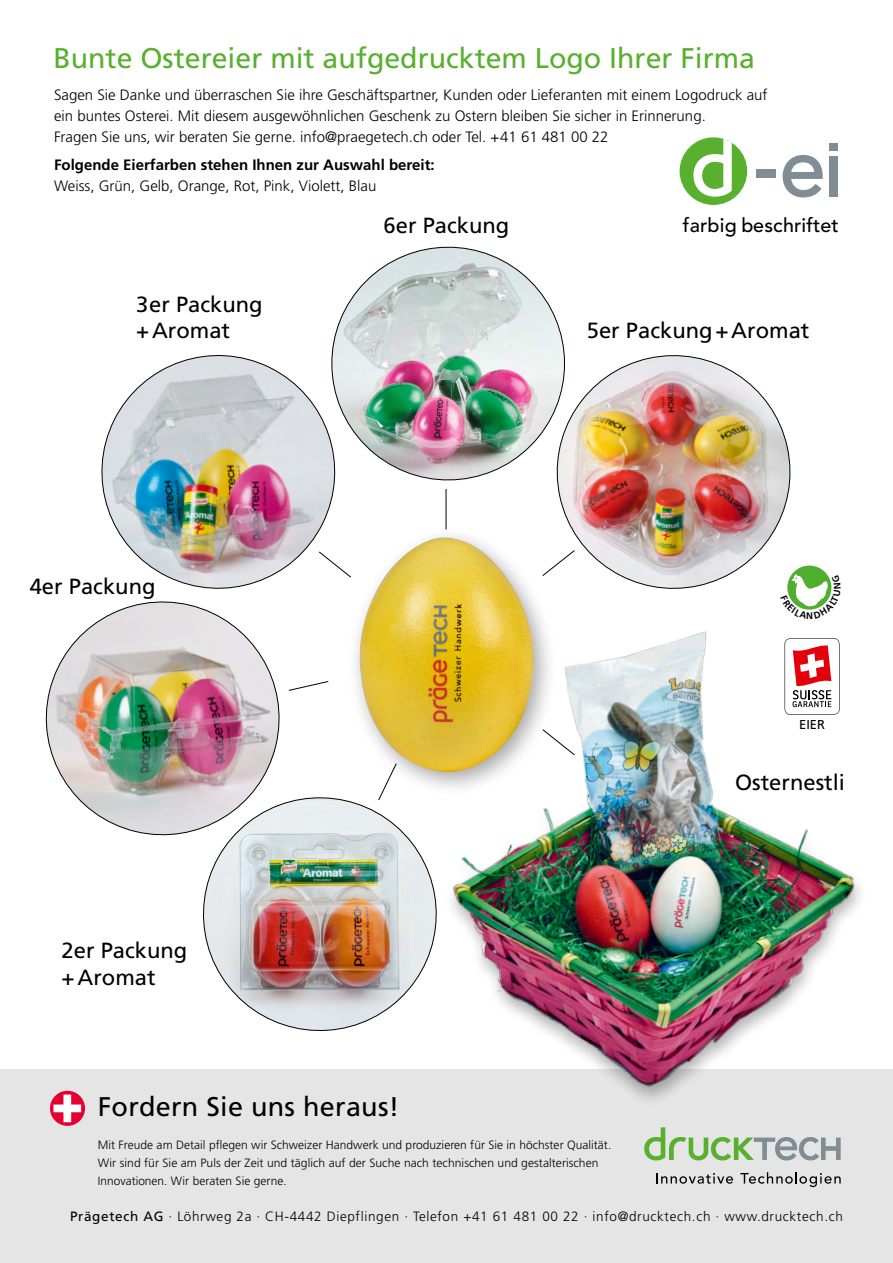
<style>
.page{position:relative;width:893px;height:1263px;background:#fff}
.page>*{position:absolute;margin:0;border:0;box-sizing:border-box;transform-origin:0 0}
.Haupttitel{font:28.5px "Frutiger LT Std";color:#58b02e}
.Haupttitel_weiss{font:27px "Frutiger LT Std";letter-spacing:.01em;color:#000}
.Haupttitel-2{font:21.9px/26.4px "Frutiger LT Std";color:#000}
.t1{font:500 19.65px "Avenir LT Std";letter-spacing:.01em;color:#000}
.Haupttitel-3{font:300 15px/21px "Frutiger LT Std";color:#000}
.Haupttitel-4{font:700 15px/21px "Frutiger LT Std";color:#000}
.t2{font:300 13.5px "Frutiger LT Std";letter-spacing:.05em;color:#000}
.Haupttitel-5{font:12.9px "Frutiger LT Std";color:#000}
.Lauftext{font:300 12px/18px "Frutiger LT Std";letter-spacing:.005em;color:#000}
.t3{font:700 9.45px "Frutiger LT Std";color:#000}
.s1{font-weight:300}
.s2{font-weight:400}
</style>
<div class="page">
<div style="left:0;top:1069px;width:893px;height:194px;background:#e5e5e5"></div>
<img style="left:358px;top:538px;width:176px;height:234px">
<img style="left:559px;top:355px;width:242px;height:234px">
<hr style="left:446px;top:489px;width:1px;height:40px;background:#000">
<svg style="left:292px;top:681px;width:37px;height:10px"></svg>
<svg style="left:377px;top:762px;width:20px;height:21px"></svg>
<svg style="left:542px;top:549px;width:34px;height:28px"></svg>
<img style="left:334px;top:246px;width:245px;height:250px">
<img style="left:203px;top:783px;width:202px;height:248px">
<img style="left:101px;top:339px;width:251px;height:250px">
<img style="left:45px;top:601px;width:247px;height:246px">
<div style="left:787px;top:566px;width:44px;height:44px;background:#50ae2f;border-radius:50%"></div>
<img style="left:405px;top:623px;width:456px;height:477px">
<svg style="left:50px;top:1091px;width:35px;height:35px"></svg>
<svg style="left:53px;top:1094px;width:28px;height:28px"></svg>
<svg style="left:644px;top:1127px;width:197px;height:33px"></svg>
<svg style="left:656px;top:1173px;width:77px;height:11px"></svg>
<svg style="left:740px;top:1172px;width:101px;height:15px"></svg>
<div style="left:830px;top:156px;width:8px;height:40px;background:#808d95"></div>
<div style="left:830px;top:143px;width:8px;height:8px;background:#808d95"></div>
<svg style="left:783px;top:155px;width:40px;height:42px"></svg>
<div style="left:680px;top:137px;width:67px;height:68px;background:#58b02e;border-radius:50%"></div>
<svg style="left:693px;top:139px;width:39px;height:58px"></svg>
<div style="left:756px;top:169px;width:19px;height:9px;background:#808d95"></div>
<svg style="left:780px;top:574px;width:52px;height:36px"></svg>
<p class="Haupttitel" style="left:53px;top:41px;width:703px">Bunte Ostereier mit aufgedrucktem Logo Ihrer Firma</p>
<p class="Haupttitel-3" style="left:54px;top:85px;width:715px">Sagen Sie Danke und überraschen Sie ihre Geschäftspartner, Kunden oder Lieferanten mit einem Logodruck auf ein buntes Osterei. Mit diesem ausgewöhnlichen Geschenk zu Ostern bleiben Sie sicher in Erinnerung.<br>Fragen Sie uns, wir beraten Sie gerne. info@praegetech.ch oder Tel. +41 61 481 00 22</p>
<p class="Haupttitel-4" style="left:54px;top:154px;width:382px">Folgende Eierfarben stehen Ihnen zur Auswahl bereit:<br><span class="s1">Weiss, Grün, Gelb, Orange, Rot, Pink, Violett, Blau</span></p>
<p class="Haupttitel-2" style="left:136px;top:291px;width:128px">3er Packung +Aromat</p>
<p class="Haupttitel-2" style="left:384px;top:213px;width:127px">6er Packung</p>
<p class="t1" style="left:683px;top:214px;width:157px">farbig beschriftet</p>
<p class="Haupttitel-2" style="left:587px;top:317px;width:224px">5er Packung+Aromat</p>
<p class="Haupttitel-2" style="left:30px;top:573px;width:127px">4er Packung</p>
<p class="Haupttitel-2" style="left:62px;top:938px;width:127px">2er Packung +Aromat</p>
<p class="Haupttitel_weiss" style="left:98px;top:1091px;width:303px">Fordern Sie uns heraus!</p>
<p class="t3" style="left:806px;top:610px;width:8px">N</p>
<p class="Haupttitel-5" style="left:799px;top:717px;width:27px">EIER</p>
<p class="Haupttitel-2" style="left:735px;top:769px;width:111px">Osternestli</p>
<p class="Lauftext" style="left:98px;top:1136px;width:515px">Mit Freude am Detail pflegen wir Schweizer Handwerk und produzieren für Sie in höchster Qualität.<br>Wir sind für Sie am Puls der Zeit und täglich auf der Suche nach technischen und gestalterischen<br>Innovationen. Wir beraten Sie gerne.</p>
<p class="t2" style="left:70px;top:1209px;width:774px"><span class="s2">Prägetech AG</span> · Löhrweg 2a · CH-4442 Diepflingen · Telefon +41 61 481 00 22 · info@drucktech.ch · www.drucktech.ch</p>
</div>
